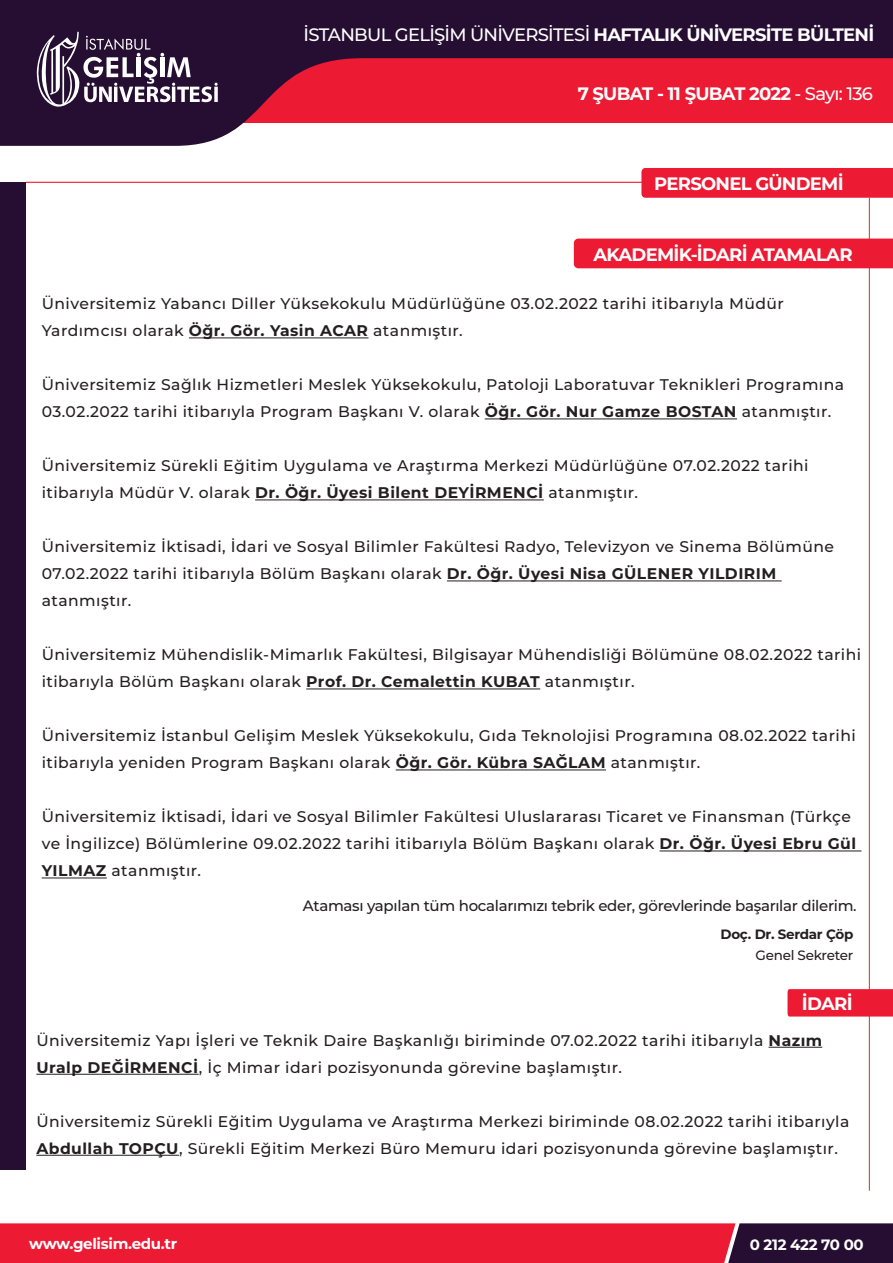
<style>
.page{position:relative;width:893px;height:1263px;background:#fff}
.page>*{position:absolute;margin:0;border:0;box-sizing:border-box;transform-origin:0 0}
.t1{font:700 18px "Montserrat";letter-spacing:-.04em;color:#fff}
.t2{font:500 18px "Montserrat";letter-spacing:-.04em;color:#fff}
.t3{font:500 15.45px/27px "Montserrat";letter-spacing:.03em;color:#231f20}
.t4{font:500 15px "Montserrat";letter-spacing:-.02em;color:#231f20}
.t5{font:700 15px "Montserrat";letter-spacing:-.02em;color:#fff}
.t6{font:700 13.5px "Montserrat";letter-spacing:-.02em;color:#231f20}
.t7{font:500 13.5px "Montserrat";letter-spacing:-.02em;color:#231f20}
.s1{font-weight:700}
.s2{font-weight:500}
</style>
<div class="page">
<svg style="left:0;top:0;width:893px;height:146px;background:#86324d"></svg>
<svg style="left:33px;top:32px;width:185px;height:76px"></svg>
<svg style="left:0;top:1223px;width:893px;height:40px;background:#c91b35"></svg>
<hr style="left:26px;top:182px;width:705px;height:1px;background:#ed1a33">
<div style="left:0;top:182px;width:26px;height:987px;background:#250e31"></div>
<div style="left:641px;top:168px;width:252px;height:30px;background:#ed1a33"></div>
<hr style="left:869px;top:198px;width:1px;height:993px;background:#d34c29">
<hr style="left:189px;top:337px;width:179px;height:1px;background:#231f20">
<hr style="left:485px;top:418px;width:252px;height:1px;background:#231f20">
<hr style="left:255px;top:499px;width:289px;height:1px;background:#231f20">
<hr style="left:447px;top:580px;width:335px;height:1px;background:#231f20">
<hr style="left:306px;top:688px;width:234px;height:1px;background:#231f20">
<hr style="left:396px;top:769px;width:210px;height:1px;background:#231f20">
<hr style="left:660px;top:850px;width:201px;height:1px;background:#231f20">
<hr style="left:42px;top:877px;width:65px;height:1px;background:#231f20">
<div style="left:574px;top:239px;width:319px;height:29px;background:#ed1a33"></div>
<hr style="left:769px;top:1047px;width:53px;height:1px;background:#231f20">
<hr style="left:36px;top:1074px;width:163px;height:1px;background:#231f20">
<hr style="left:36px;top:1155px;width:143px;height:1px;background:#231f20">
<div style="left:787px;top:989px;width:106px;height:27px;background:#ed1a33"></div>
<p class="t2" style="left:304px;top:22px;width:572px">İSTANBUL GELİŞİM ÜNİVERSİTESİ <span class="s1">HAFTALIK ÜNİVERSİTE BÜLTENİ</span></p>
<p class="t1" style="left:578px;top:81px;width:297px">7 ŞUBAT - 11 ŞUBAT 2022 <span class="s2">- Sayı: 136</span></p>
<p class="t1" style="left:654px;top:170px;width:191px">PERSONEL GÜNDEMİ</p>
<p class="t1" style="left:593px;top:241px;width:261px">AKADEMİK-İDARİ ATAMALAR</p>
<p class="t3" style="left:42px;top:290px;width:744px">Üniversitemiz Yabancı Diller Yüksekokulu Müdürlüğüne 03.02.2022 tarihi itibarıyla Müdür<br>Yardımcısı olarak <span class="s1">Öğr. Gör. Yasin ACAR</span> atanmıştır.</p>
<p class="t3" style="left:42px;top:371px;width:804px">Üniversitemiz Sağlık Hizmetleri Meslek Yüksekokulu, Patoloji Laboratuvar Teknikleri Programına<br>03.02.2022 tarihi itibarıyla Program Başkanı V. olarak <span class="s1">Öğr. Gör. Nur Gamze BOSTAN</span> atanmıştır.</p>
<p class="t3" style="left:42px;top:452px;width:768px">Üniversitemiz Sürekli Eğitim Uygulama ve Araştırma Merkezi Müdürlüğüne 07.02.2022 tarihi itibarıyla Müdür V. olarak <span class="s1">Dr. Öğr. Üyesi Bilent DEYİRMENCİ</span> atanmıştır.</p>
<p class="t3" style="left:42px;top:533px;width:794px">Üniversitemiz İktisadi, İdari ve Sosyal Bilimler Fakültesi Radyo, Televizyon ve Sinema Bölümüne<br>07.02.2022 tarihi itibarıyla Bölüm Başkanı olarak <span class="s1">Dr. Öğr. Üyesi Nisa GÜLENER YILDIRIM </span>atanmıştır.</p>
<p class="t3" style="left:42px;top:641px;width:821px">Üniversitemiz Mühendislik-Mimarlık Fakültesi, Bilgisayar Mühendisliği Bölümüne 08.02.2022 tarihi itibarıyla Bölüm Başkanı olarak <span class="s1">Prof. Dr. Cemalettin KUBAT</span> atanmıştır.</p>
<p class="t3" style="left:42px;top:722px;width:816px">Üniversitemiz İstanbul Gelişim Meslek Yüksekokulu, Gıda Teknolojisi Programına 08.02.2022 tarihi itibarıyla yeniden Program Başkanı olarak <span class="s1">Öğr. Gör. Kübra SAĞLAM</span> atanmıştır.</p>
<p class="t3" style="left:42px;top:803px;width:816px">Üniversitemiz İktisadi, İdari ve Sosyal Bilimler Fakültesi Uluslararası Ticaret ve Finansman (Türkçe ve İngilizce) Bölümlerine 09.02.2022 tarihi itibarıyla Bölüm Başkanı olarak <span class="s1">Dr. Öğr. Üyesi Ebru Gül<br>YILMAZ</span> atanmıştır.</p>
<p class="t4" style="left:303px;top:895px;width:555px">Ataması yapılan tüm hocalarımızı tebrik eder, görevlerinde başarılar dilerim.</p>
<p class="t6" style="left:720px;top:924px;width:134px">Doç. Dr. Serdar Çöp</p>
<p class="t7" style="left:756px;top:945px;width:99px">Genel Sekreter</p>
<p class="t1" style="left:802px;top:991px;width:52px">İDARİ</p>
<p class="t3" style="left:36px;top:1026px;width:787px">Üniversitemiz Yapı İşleri ve Teknik Daire Başkanlığı biriminde 07.02.2022 tarihi itibarıyla <span class="s1">Nazım<br>Uralp DEĞİRMENCİ</span>, İç Mimar idari pozisyonunda görevine başlamıştır.</p>
<p class="t3" style="left:36px;top:1107px;width:815px">Üniversitemiz Sürekli Eğitim Uygulama ve Araştırma Merkezi biriminde 08.02.2022 tarihi itibarıyla<br><span class="s1">Abdullah TOPÇU</span>, Sürekli Eğitim Merkezi Büro Memuru idari pozisyonunda görevine başlamıştır.</p>
<p class="t5" style="left:29px;top:1233px;width:150px">www.gelisim.edu.tr</p>
<p class="t5" style="left:750px;top:1234px;width:116px">0 212 422 70 00</p>
</div>
